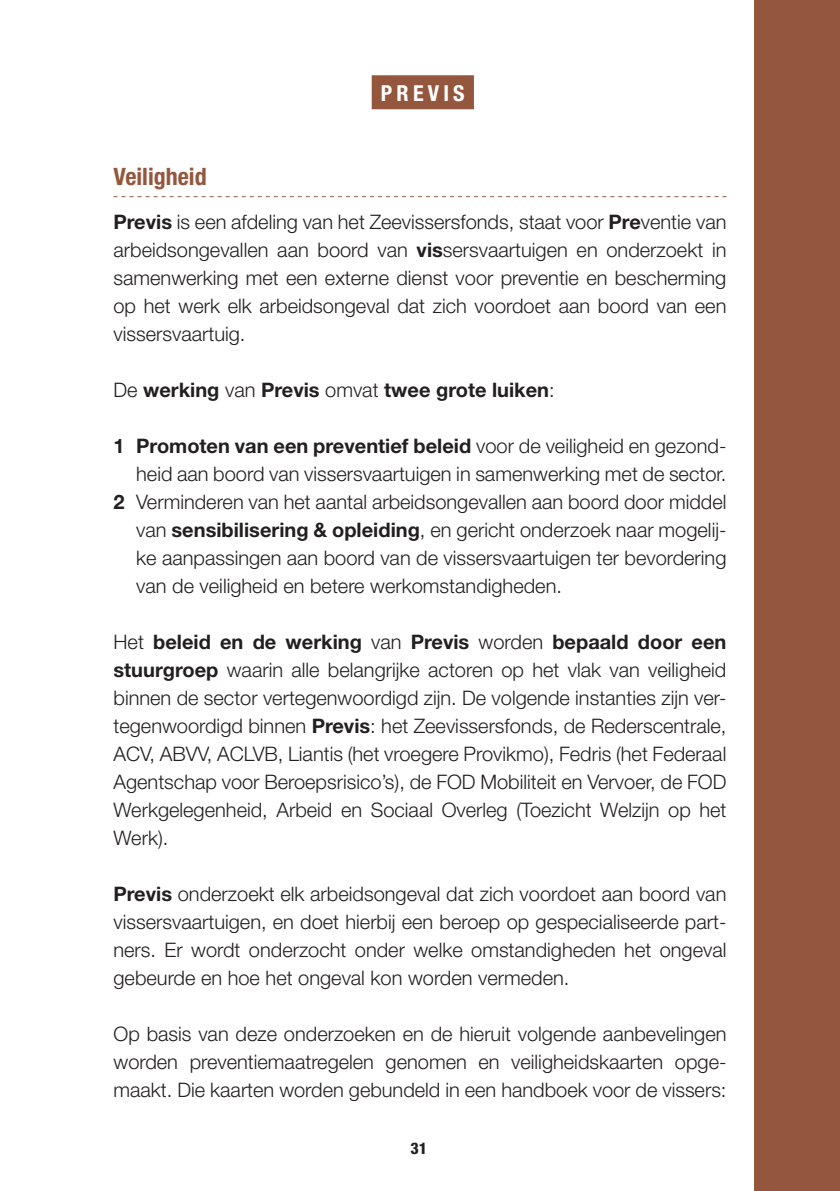
<style>
.page{position:relative;width:840px;height:1191px;background:#fff}
.page>*{position:absolute;margin:0;border:0;box-sizing:border-box;transform-origin:0 0}
.t1{font:700 condensed 24px "Helvetica Neue LT Std";color:#94573e}
.t2{font:700 condensed 22px "Helvetica Neue LT Std";letter-spacing:.19em;color:#fff}
.t3{font:300 20px/28px "Helvetica Neue LT Std";color:#231f20;text-align:justify}
.t4{font:700 20px "Helvetica Neue LT Std";color:#231f20}
.t5{font:800 condensed 16px "Helvetica Neue LT Std";color:#231f20}
.s1{font-weight:700}
.s2{font-weight:300}
</style>
<div class="page">
<div style="left:371px;top:75px;width:102px;height:34px;background:#94573e"></div>
<svg style="left:113px;top:196px;width:613px;height:1px"></svg>
<div style="left:754px;top:0;width:85px;height:1191px;background:#94573e"></div>
<p class="t2" style="left:381px;top:80px;width:85px">PREVIS</p>
<p class="t1" style="left:113px;top:162px;width:95px">Veiligheid</p>
<p class="t3" style="left:113px;top:207px;width:614px"><span class="s1">Previs</span> is een afdeling van het Zeevissersfonds, staat voor <span class="s1">Pre</span>ventie van arbeidsongevallen aan boord van <span class="s1">vis</span>sersvaartuigen en onderzoekt in samenwerking met een externe dienst voor preventie en bescherming op het werk elk arbeidsongeval dat zich voordoet aan boord van een vissersvaartuig.</p>
<p class="t4" style="left:113px;top:377px;width:442px"><span class="s2">De</span> werking <span class="s2">van</span> Previs <span class="s2">omvat</span> twee grote luiken<span class="s2">:</span></p>
<p class="t3" style="left:113px;top:431px;width:614px;text-align:right"><span class="s1">1 Promoten van een preventief beleid</span> voor de veiligheid en gezond&shy;heid aan boord van vissersvaartuigen in samenwerking met de sector.</p>
<p class="t3" style="left:136px;top:487px;width:591px;text-indent:-23px"><span class="s1">2</span> Verminderen van het aantal arbeidsongevallen aan boord door middel van <span class="s1">sensibilisering &amp; opleiding</span>, en gericht onderzoek naar mogelij&shy;ke aanpassingen aan boord van de vissersvaartuigen ter bevordering van de veiligheid en betere werkomstandigheden.</p>
<p class="t3" style="left:113px;top:627px;width:614px">Het <span class="s1">beleid en de werking</span> van <span class="s1">Previs</span> worden <span class="s1">bepaald door een stuurgroep</span> waarin alle belangrijke actoren op het vlak van veiligheid binnen de sector vertegenwoordigd zijn. De volgende instanties zijn ver&shy;tegenwoordigd binnen <span class="s1">Previs</span>: het Zeevissersfonds, de Rederscentrale, ACV, ABVV, ACLVB, Liantis (het vroegere Provikmo), Fedris (het Federaal Agentschap voor Beroepsrisico’s), de FOD Mobiliteit en Vervoer, de FOD Werkgelegenheid, Arbeid en Sociaal Overleg (Toezicht Welzijn op het Werk).</p>
<p class="t3" style="left:113px;top:879px;width:614px"><span class="s1">Previs</span> onderzoekt elk arbeidsongeval dat zich voordoet aan boord van vissersvaartuigen, en doet hierbij een beroep op gespecialiseerde part&shy;ners. Er wordt onderzocht onder welke omstandigheden het ongeval gebeurde en hoe het ongeval kon worden vermeden.</p>
<p class="t3" style="left:113px;top:1019px;width:614px">Op basis van deze onderzoeken en de hieruit volgende aanbevelingen worden preventiemaatregelen genomen en veiligheidskaarten opge&shy;maakt. Die kaarten worden gebundeld in een handboek voor de vissers:</p>
<p class="t5" style="left:410px;top:1138px;width:18px">31</p>
</div>
